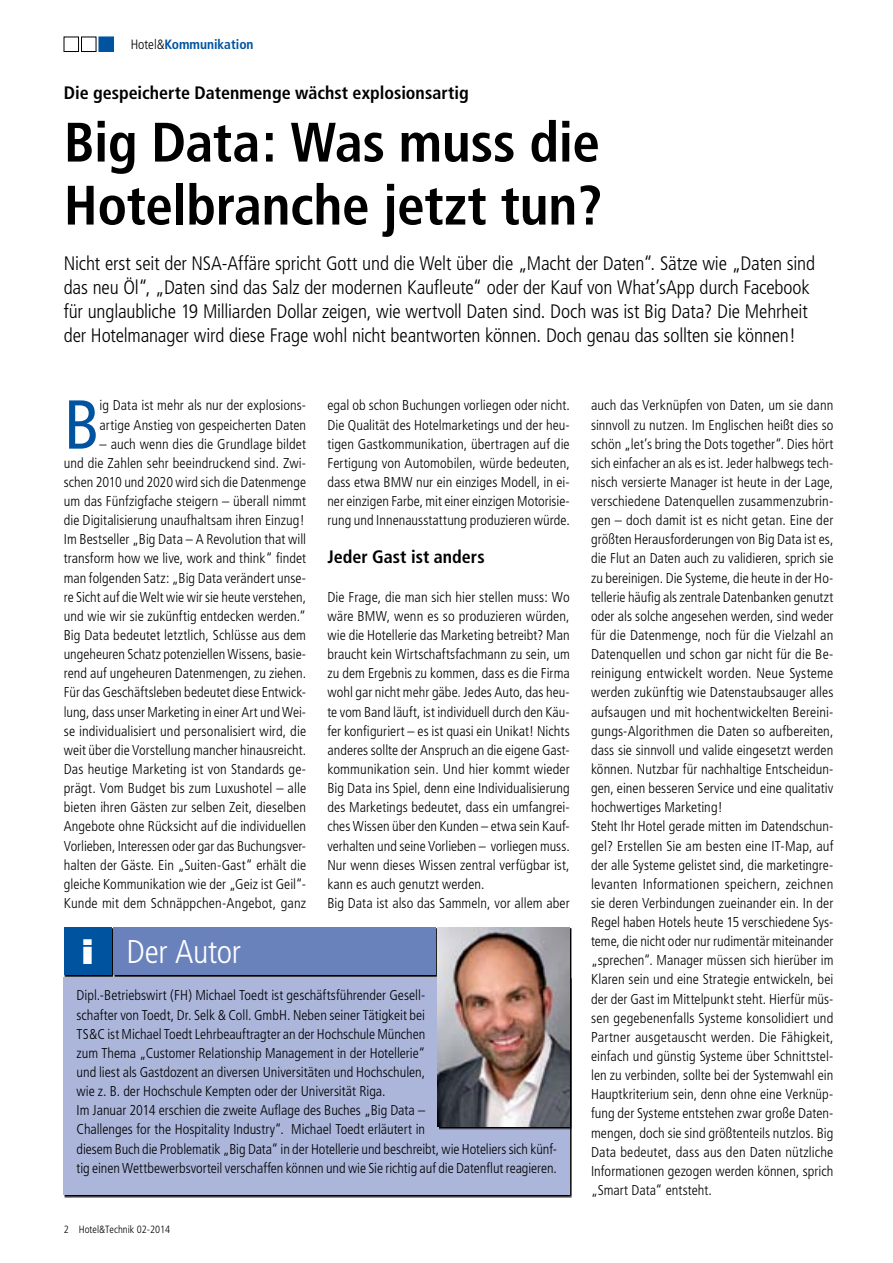
<style>
.page{position:relative;width:893px;height:1263px;background:#fff}
.page>*{position:absolute;margin:0;border:0;box-sizing:border-box;transform-origin:0 0}
.t1{font:condensed 69px "Frutiger";color:#00539f}
.t2{font:700 condensed 55.5px/63px "Frutiger";letter-spacing:-.01em;color:#000}
.t3{font:300 condensed 33px "Frutiger";letter-spacing:-.01em;color:#fff}
.t4{font:300 condensed 19.5px/24px "Frutiger";letter-spacing:-.01em;color:#000}
.t5{font:700 condensed 18px "Frutiger";color:#000}
.t6{font:300 condensed 14.25px/19.2px "Frutiger";letter-spacing:.005em;color:#000}
.t7{font:700 condensed 13.5px "Frutiger";color:#00539f}
.t8{font:300 condensed 10.5px "Frutiger";color:#000}
.s1{font-weight:300;color:#000}
.s2{font-weight:900;font-stretch:normal}
</style>
<div class="page">
<div style="left:64px;top:37px;width:15px;height:15px;border:1px solid #000"></div>
<div style="left:81px;top:37px;width:15px;height:15px;border:1px solid #000"></div>
<div style="left:99px;top:37px;width:15px;height:15px;background:#00539f"></div>
<div style="left:65px;top:928px;width:48px;height:48px;background:#000"></div>
<div style="left:64px;top:927px;width:48px;height:48px;background:#00539f"></div>
<svg style="left:113px;top:928px;width:324px;height:48px"></svg>
<div style="left:114px;top:927px;width:322px;height:48px;background:#6a82bc"></div>
<div style="left:64px;top:977px;width:506px;height:218px;background:#abb6da"></div>
<img style="left:438px;top:927px;width:132px;height:200px">
<p class="t7" style="left:131px;top:37px;width:124px"><span class="s1">Hotel&amp;</span>Kommunikation</p>
<p class="t5" style="left:64px;top:82px;width:406px">Die gespeicherte Datenmenge wächst explosionsartig</p>
<h2 class="t2" style="left:64px;top:111px;width:540px">Big Data: Was muss die<br>Hotelbranche jetzt tun?</h2>
<p class="t4" style="left:64px;top:251px;width:753px">Nicht erst seit der NSA-Affäre spricht Gott und die Welt über die „Macht der Daten“. Sätze wie „Daten sind das neu Öl“, „Daten sind das Salz der modernen Kaufleute“ oder der Kauf von What’sApp durch Facebook für unglaubliche 19 Milliarden Dollar zeigen, wie wertvoll Daten sind. Doch was ist Big Data? Die Mehrheit der Hotelmanager wird diese Frage wohl nicht beantworten können. Doch genau das sollten sie können!</p>
<h1 class="t1" style="left:64px;top:384px;width:37px">B</h1>
<p class="t6" style="left:100px;top:396px;width:208px">ig Data ist mehr als nur der explosions&shy;artige Anstieg von gespeicherten Daten</p>
<p class="t6" style="left:64px;top:434px;width:244px;text-align:justify;text-indent:36px">– auch wenn dies die Grundlage bildet und die Zahlen sehr beeindruckend sind. Zwi&shy;schen 2010 und 2020 wird sich die Datenmenge um das Fünfzigfache steigern – überall nimmt die Digitalisierung unaufhaltsam ihren Einzug!<br>Im Bestseller „Big Data – A Revolution that will transform how we live, work and think“ findet man folgenden Satz: „Big Data verändert unse&shy;re Sicht auf die Welt wie wir sie heute verstehen, und wie wir sie zukünftig entdecken werden.“ Big Data bedeutet letztlich, Schlüsse aus dem ungeheuren Schatz potenziellen Wissens, basie&shy;rend auf ungeheuren Datenmengen, zu ziehen.<br>Für das Geschäftsleben bedeutet diese Entwick&shy;lung, dass unser Marketing in einer Art und Wei&shy;se individualisiert und personalisiert wird, die weit über die Vorstellung mancher hinausreicht.<br>Das heutige Marketing ist von Standards ge&shy;prägt. Vom Budget bis zum Luxushotel – alle bieten ihren Gästen zur selben Zeit, dieselben Angebote ohne Rücksicht auf die individuellen Vorlieben, Interessen oder gar das Buchungsver&shy;halten der Gäste. Ein „Suiten-Gast“ erhält die gleiche Kommunikation wie der „Geiz ist Geil“- Kunde mit dem Schnäppchen-Angebot, ganz</p>
<p class="t6" style="left:327px;top:396px;width:244px;text-align:justify">egal ob schon Buchungen vorliegen oder nicht.<br>Die Qualität des Hotelmarketings und der heu&shy;tigen Gastkommunikation, übertragen auf die Fertigung von Automobilen, würde bedeuten, dass etwa BMW nur ein einziges Modell, in ei&shy;ner einzigen Farbe, mit einer einzigen Motorisie&shy;rung und Innenausstattung produzieren würde.</p>
<p class="t5" style="left:327px;top:546px;width:159px">Jeder Gast ist anders</p>
<p class="t6" style="left:327px;top:587px;width:244px">Die Frage, die man sich hier stellen muss: Wo wäre BMW, wenn es so produzieren würden, wie die Hotellerie das Marketing betreibt? Man braucht kein Wirtschaftsfachmann zu sein, um zu dem Ergebnis zu kommen, dass es die Firma wohl gar nicht mehr gäbe. Jedes Auto, das heu&shy;te vom Band läuft, ist individuell durch den Käu&shy;fer konfiguriert – es ist quasi ein Unikat! Nichts anderes sollte der Anspruch an die eigene Gast&shy;kommunikation sein. Und hier kommt wieder Big Data ins Spiel, denn eine Individualisierung des Marketings bedeutet, dass ein umfangrei&shy;ches Wissen über den Kunden – etwa sein Kauf&shy;verhalten und seine Vorlieben – vorliegen muss.<br>Nur wenn dieses Wissen zentral verfügbar ist, kann es auch genutzt werden.<br>Big Data ist also das Sammeln, vor allem aber</p>
<h3 class="t3" style="left:82px;top:933px;width:161px"><span class="s2">i</span> Der Autor</h3>
<p class="t6" style="left:77px;top:986px;width:482px">Dipl.-Betriebswirt (FH) Michael Toedt ist geschäftsführender Gesell-<br>schafter von Toedt, Dr. Selk &amp; Coll. GmbH. Neben seiner Tätigkeit bei<br>TS&amp;C ist Michael Toedt Lehrbeauftragter an der Hochschule München<br>zum Thema „Customer Relationship Management in der Hotellerie“<br>und liest als Gastdozent an diversen Universitäten und Hochschulen,<br>wie z. B. der Hochschule Kempten oder der Universität Riga.<br>Im Januar 2014 erschien die zweite Auflage des Buches „Big Data –<br>Challenges for the Hospitality Industry“. Michael Toedt erläutert in<br>diesem Buch die Problematik „Big Data“ in der Hotellerie und beschreibt, wie Hoteliers sich künf&shy;tig einen Wettbewerbsvorteil verschaffen können und wie Sie richtig auf die Datenflut reagieren.</p>
<p class="t8" style="left:64px;top:1223px;width:108px">2 Hotel&amp;Technik 02-2014</p>
<p class="t6" style="left:591px;top:396px;width:244px">auch das Verknüpfen von Daten, um sie dann sinnvoll zu nutzen. Im Englischen heißt dies so schön „let’s bring the Dots together“. Dies hört sich einfacher an als es ist. Jeder halbwegs tech&shy;nisch versierte Manager ist heute in der Lage, verschiedene Datenquellen zusammenzubrin&shy;gen – doch damit ist es nicht getan. Eine der größten Herausforderungen von Big Data ist es, die Flut an Daten auch zu validieren, sprich sie zu bereinigen. Die Systeme, die heute in der Ho&shy;tellerie häufig als zentrale Datenbanken genutzt oder als solche angesehen werden, sind weder für die Datenmenge, noch für die Vielzahl an Datenquellen und schon gar nicht für die Be&shy;reinigung entwickelt worden. Neue Systeme werden zukünftig wie Datenstaubsauger alles aufsaugen und mit hochentwickelten Bereini&shy;gungs-Algorithmen die Daten so aufbereiten, dass sie sinnvoll und valide eingesetzt werden können. Nutzbar für nachhaltige Entscheidun&shy;gen, einen besseren Service und eine qualitativ hochwertiges Marketing!<br>Steht Ihr Hotel gerade mitten im Datendschun&shy;gel? Erstellen Sie am besten eine IT-Map, auf der alle Systeme gelistet sind, die marketingre&shy;levanten Informationen speichern, zeichnen sie deren Verbindungen zueinander ein. In der Regel haben Hotels heute 15 verschiedene Sys&shy;teme, die nicht oder nur rudimentär miteinander „sprechen“. Manager müssen sich hierüber im Klaren sein und eine Strategie entwickeln, bei der der Gast im Mittelpunkt steht. Hierfür müs&shy;sen gegebenenfalls Systeme konsolidiert und Partner ausgetauscht werden. Die Fähigkeit, einfach und günstig Systeme über Schnittstel&shy;len zu verbinden, sollte bei der Systemwahl ein Hauptkriterium sein, denn ohne eine Verknüp&shy;fung der Systeme entstehen zwar große Daten&shy;mengen, doch sie sind größtenteils nutzlos. Big Data bedeutet, dass aus den Daten nützliche Informationen gezogen werden können, sprich „Smart Data“ entsteht.</p>
</div>
